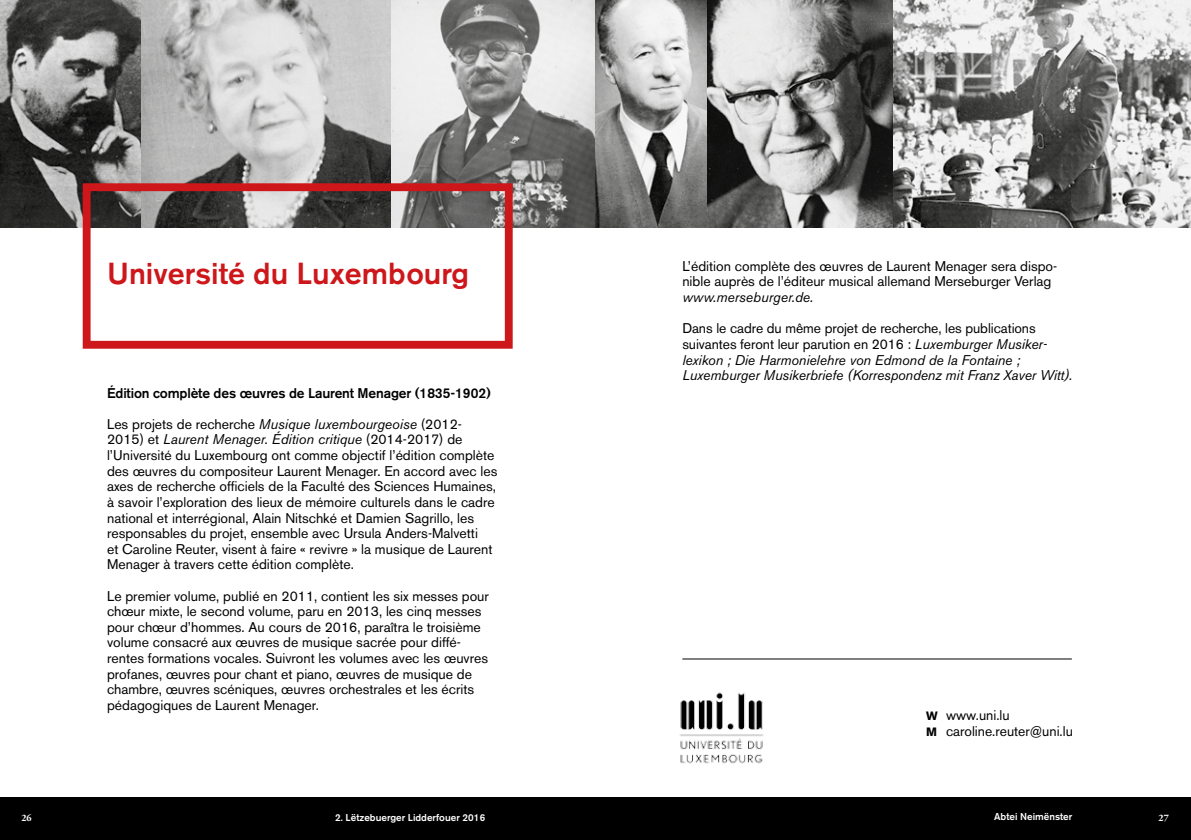
<style>
.page{position:relative;width:1191px;height:840px;background:#fff}
.page>*{position:absolute;margin:0;border:0;box-sizing:border-box;transform-origin:0 0}
.t1{font:500 30.2px "Akzidenz Grotesk BE";color:#cd171a}
.t2{font:14px/15.6px "Akzidenz Grotesk BE";color:#000}
.t3{font:italic 14px/15.6px "Akzidenz Grotesk BE";letter-spacing:-.005em;color:#000}
.t4{font:500 14px "Akzidenz Grotesk BE";letter-spacing:-.01em;color:#000}
.t5{font:500 9.8px "Akzidenz Grotesk BE";color:#fff}
.t6{font:700 9.8px "Adobe Garamond Pro";color:#fff}
.s1{font-style:normal}
.s2{font-style:italic}
.s3{font-weight:700;font-size:12px}
</style>
<div class="page">
<div style="left:0;top:796px;width:598px;height:43px;background:#000"></div>
<div style="left:583px;top:796px;width:608px;height:43px;background:#000"></div>
<img style="left:0;top:0;width:893px;height:227px">
<img style="left:893px;top:0;width:298px;height:227px">
<div style="left:83px;top:183px;width:430px;height:165px;border:8px solid #cd171a"></div>
<hr style="left:682px;top:658px;width:389px;height:1px;background:#000">
<img style="left:679px;top:692px;width:85px;height:72px">
<h1 class="t1" style="left:107px;top:255px;width:363px">Université du Luxembourg</h1>
<p class="t2" style="left:682px;top:258px;width:376px">L’édition complète des œuvres de Laurent Menager sera dispo&shy;nible auprès de l’éditeur musical allemand Merseburger Verlag</p>
<p class="t3" style="left:682px;top:289px;width:133px">www.merseburger.de.</p>
<p class="t3" style="left:682px;top:320px;width:391px"><span class="s1">Dans le cadre du même projet de recherche, les publications suivantes feront leur parution en 2016 :</span> Luxemburger Musiker&shy;lexikon ; Die Harmonielehre von Edmond de la Fontaine ; Luxemburger Musikerbriefe (Korrespondenz mit Franz Xaver Witt).</p>
<p class="t4" style="left:107px;top:384px;width:385px">Édition complète des œuvres de Laurent Menager (1835-1902)</p>
<p class="t2" style="left:107px;top:416px;width:392px">Les projets de recherche <span class="s2">Musique luxembourgeoise</span> (2012- 2015) et <span class="s2">Laurent Menager. Édition critique</span> (2014-2017) de l’Université du Luxembourg ont comme objectif l’édition complète des œuvres du compositeur Laurent Menager. En accord avec les axes de recherche officiels de la Faculté des Sciences Humaines, à savoir l’exploration des lieux de mémoire culturels dans le cadre national et interrégional, Alain Nitschké et Damien Sagrillo, les responsables du projet, ensemble avec Ursula Anders-Malvetti<br>et Caroline Reuter, visent à faire « revivre » la musique de Laurent Menager à travers cette édition complète.</p>
<p class="t2" style="left:107px;top:587px;width:383px">Le premier volume, publié en 2011, contient les six messes pour chœur mixte, le second volume, paru en 2013, les cinq messes pour chœur d’hommes. Au cours de 2016, paraîtra le troisième volume consacré aux œuvres de musique sacrée pour diffé&shy;rentes formations vocales. Suivront les volumes avec les œuvres profanes, œuvres pour chant et piano, œuvres de musique de chambre, œuvres scéniques, œuvres orchestrales et les écrits pédagogiques de Laurent Menager.</p>
<p class="t2" style="left:926px;top:706px;width:148px"><span class="s3">W</span> www.uni.lu<br><span class="s3">M</span> caroline.reuter@uni.lu</p>
<p class="t6" style="left:21px;top:812px;width:12px">26</p>
<p class="t5" style="left:335px;top:811px;width:151px">2. Lëtzebuerger Lidderfouer 2016</p>
<p class="t5" style="left:994px;top:810px;width:80px">Abtei Neimënster</p>
<p class="t6" style="left:1158px;top:812px;width:12px">27</p>
</div>
